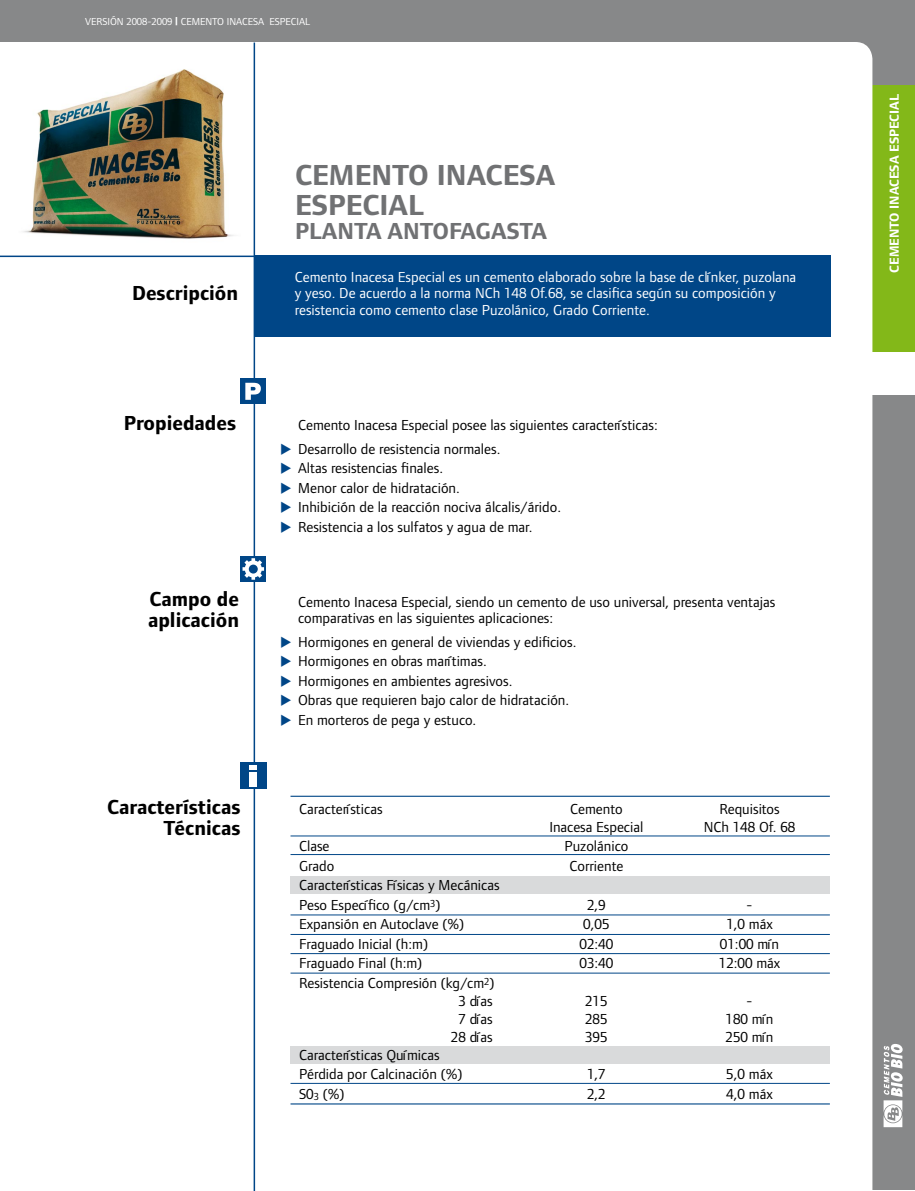
<style>
.page{position:relative;width:915px;height:1191px;background:#fff}
.page>*{position:absolute;margin:0;border:0;box-sizing:border-box;transform-origin:0 0}
.t1{font:700 30px/30px "Foundry Form Sans";color:#707173}
.t2{font:700 24px "Foundry Form Sans";color:#707173}
.t3{font:700 21px/21px "Foundry Form Sans";color:#000;text-align:right}
.t4{font:15px/19.5px "Foundry Form Sans";color:#000}
.t5{font:15px/16.5px "Foundry Form Sans";color:#fff}
.t6{font:700 13.5px "Foundry Form Sans";color:#fff}
.t7{font:10.5px "Foundry Form Sans";color:#fff}
.s1{font-weight:700}
.s2{color:#004687}
.s3{font-size:10.5px}
</style>
<div class="page">
<div style="left:0;top:0;width:914px;height:1190px;background:#878889"></div>
<div style="left:872px;top:85px;width:42px;height:267px;background:#83b819"></div>
<div style="left:870px;top:352px;width:44px;height:43px;background:#fff"></div>
<div style="left:1px;top:42px;width:871px;height:1149px;background:#fff"></div>
<svg style="left:883px;top:1044px;width:19px;height:83px"></svg>
<div style="left:254px;top:255px;width:576px;height:81px;background:#004687"></div>
<hr style="left:290px;top:835px;width:539px;height:1px;background:#004687">
<div style="left:290px;top:876px;width:539px;height:17px;background:#d9dadb"></div>
<div style="left:290px;top:1047px;width:539px;height:17px;background:#d9dadb"></div>
<hr style="left:290px;top:914px;width:539px;height:1px;background:#004687">
<hr style="left:290px;top:934px;width:539px;height:1px;background:#004687">
<hr style="left:290px;top:854px;width:539px;height:1px;background:#004687">
<hr style="left:290px;top:953px;width:539px;height:1px;background:#004687">
<hr style="left:290px;top:972px;width:539px;height:1px;background:#004687">
<hr style="left:290px;top:1083px;width:539px;height:1px;background:#004687">
<hr style="left:290px;top:1103px;width:539px;height:1px;background:#004687">
<hr style="left:290px;top:795px;width:539px;height:2px;background:#004687">
<img style="left:1px;top:46px;width:252px;height:208px">
<hr style="left:253px;top:43px;width:2px;height:1148px;background:#004687">
<div style="left:240px;top:378px;width:25px;height:26px;background:#004687"></div>
<svg style="left:245px;top:383px;width:16px;height:17px"></svg>
<div style="left:241px;top:556px;width:25px;height:25px;background:#004687"></div>
<svg style="left:242px;top:558px;width:22px;height:22px"></svg>
<div style="left:240px;top:763px;width:26px;height:26px;background:#004687"></div>
<div style="left:250px;top:772px;width:7px;height:14px;background:#fff"></div>
<svg style="left:250px;top:765px;width:7px;height:5px"></svg>
<hr style="left:0;top:255px;width:301px;height:2px;background:#004687">
<svg style="left:0;top:42px;width:1px;height:1148px"></svg>
<p class="t7" style="left:85px;top:16px;width:227px">VERSIÓN 2008-2009 <span class="s1">|</span> CEMENTO INACESA ESPECIAL</p>
<h1 class="t1" style="left:295px;top:159px;width:261px">CEMENTO INACESA<br>ESPECIAL</h1>
<h2 class="t2" style="left:295px;top:217px;width:253px">PLANTA ANTOFAGASTA</h2>
<h3 class="t3" style="left:132px;top:282px;width:108px">Descripción</h3>
<p class="t5" style="left:295px;top:268px;width:503px">Cemento Inacesa Especial es un cemento elaborado sobre la base de clínker, puzolana y yeso. De acuerdo a la norma NCh 148 Of.68, se clasifica según su composición y resistencia como cemento clase Puzolánico, Grado Corriente.</p>
<h3 class="t3" style="left:124px;top:412px;width:114px">Propiedades</h3>
<p class="t4" style="left:298px;top:414px;width:361px">Cemento Inacesa Especial posee las siguientes características:</p>
<p class="t4" style="left:280px;top:438px;width:222px"><span class="s2">◆</span> Desarrollo de resistencia normales.</p>
<p class="t4" style="left:280px;top:458px;width:164px"><span class="s2">◆</span> Altas resistencias finales.</p>
<p class="t4" style="left:280px;top:477px;width:181px"><span class="s2">◆</span> Menor calor de hidratación.</p>
<p class="t4" style="left:280px;top:497px;width:282px"><span class="s2">◆</span> Inhibición de la reacción nociva álcalis/árido.</p>
<p class="t4" style="left:280px;top:516px;width:254px"><span class="s2">◆</span> Resistencia a los sulfatos y agua de mar.</p>
<h3 class="t3" style="left:148px;top:589px;width:92px;text-align:left">Campo de aplicación</h3>
<p class="t4" style="left:298px;top:594px;width:478px;line-height:15.8px">Cemento Inacesa Especial, siendo un cemento de uso universal, presenta ventajas comparativas en las siguientes aplicaciones:</p>
<p class="t4" style="left:280px;top:631px;width:298px"><span class="s2">◆</span> Hormigones en general de viviendas y edificios.</p>
<p class="t4" style="left:280px;top:651px;width:208px"><span class="s2">◆</span> Hormigones en obras marítimas.</p>
<p class="t4" style="left:280px;top:670px;width:234px"><span class="s2">◆</span> Hormigones en ambientes agresivos.</p>
<p class="t4" style="left:280px;top:690px;width:290px"><span class="s2">◆</span> Obras que requieren bajo calor de hidratación.</p>
<p class="t4" style="left:280px;top:709px;width:198px"><span class="s2">◆</span> En morteros de pega y estuco.</p>
<h3 class="t3" style="left:107px;top:796px;width:135px">Características<br>Técnicas</h3>
<p class="t4" style="left:299px;top:798px;width:85px">Características</p>
<p class="t4" style="left:570px;top:798px;width:54px">Cemento</p>
<p class="t4" style="left:719px;top:798px;width:62px">Requisitos</p>
<p class="t4" style="left:549px;top:816px;width:96px">Inacesa Especial</p>
<p class="t4" style="left:703px;top:816px;width:93px">NCh 148 Of. 68</p>
<p class="t4" style="left:299px;top:836px;width:32px">Clase</p>
<p class="t4" style="left:564px;top:836px;width:65px">Puzolánico</p>
<p class="t4" style="left:299px;top:855px;width:37px">Grado</p>
<p class="t4" style="left:569px;top:855px;width:55px">Corriente</p>
<p class="t4" style="left:299px;top:875px;width:202px">Características Físicas y Mecánicas<br>Peso Específico (g/cm<span class="s3">3</span>)</p>
<p class="t4" style="left:586px;top:894px;width:20px">2,9</p>
<p class="t4" style="left:746px;top:894px;width:7px">-</p>
<p class="t4" style="left:299px;top:914px;width:166px">Expansión en Autoclave (%)</p>
<p class="t4" style="left:583px;top:914px;width:28px">0,05</p>
<p class="t4" style="left:726px;top:914px;width:48px">1,0 máx</p>
<p class="t4" style="left:299px;top:933px;width:130px">Fraguado Inicial (h:m)</p>
<p class="t4" style="left:579px;top:933px;width:35px">02:40</p>
<p class="t4" style="left:719px;top:933px;width:61px">01:00 mín</p>
<p class="t4" style="left:299px;top:953px;width:125px">Fraguado Final (h:m)</p>
<p class="t4" style="left:579px;top:953px;width:35px">03:40</p>
<p class="t4" style="left:718px;top:953px;width:63px">12:00 máx</p>
<p class="t4" style="left:299px;top:973px;width:197px;line-height:18px;text-align:right">Resistencia Compresión (kg/cm<span class="s3">2</span>)<br>3 días</p>
<p class="t4" style="left:585px;top:990px;width:24px">215</p>
<p class="t4" style="left:746px;top:990px;width:7px">-</p>
<p class="t4" style="left:458px;top:1008px;width:36px">7 días</p>
<p class="t4" style="left:585px;top:1008px;width:24px">285</p>
<p class="t4" style="left:725px;top:1008px;width:49px">180 mín</p>
<p class="t4" style="left:451px;top:1026px;width:43px">28 días</p>
<p class="t4" style="left:585px;top:1026px;width:24px">395</p>
<p class="t4" style="left:725px;top:1026px;width:49px">250 mín</p>
<p class="t4" style="left:299px;top:1044px;width:165px">Características Químicas<br>Pérdida por Calcinación (%)</p>
<p class="t4" style="left:586px;top:1064px;width:20px">1,7</p>
<p class="t4" style="left:726px;top:1064px;width:48px">5,0 máx</p>
<p class="t4" style="left:299px;top:1083px;width:47px">S0<sub>3</sub> (%)</p>
<p class="t4" style="left:586px;top:1083px;width:20px">2,2</p>
<p class="t4" style="left:726px;top:1083px;width:48px">4,0 máx</p>
<p class="t6" style="left:886px;top:272px;width:180px;rotate:-90deg">CEMENTO INACESA ESPECIAL</p>
</div>
